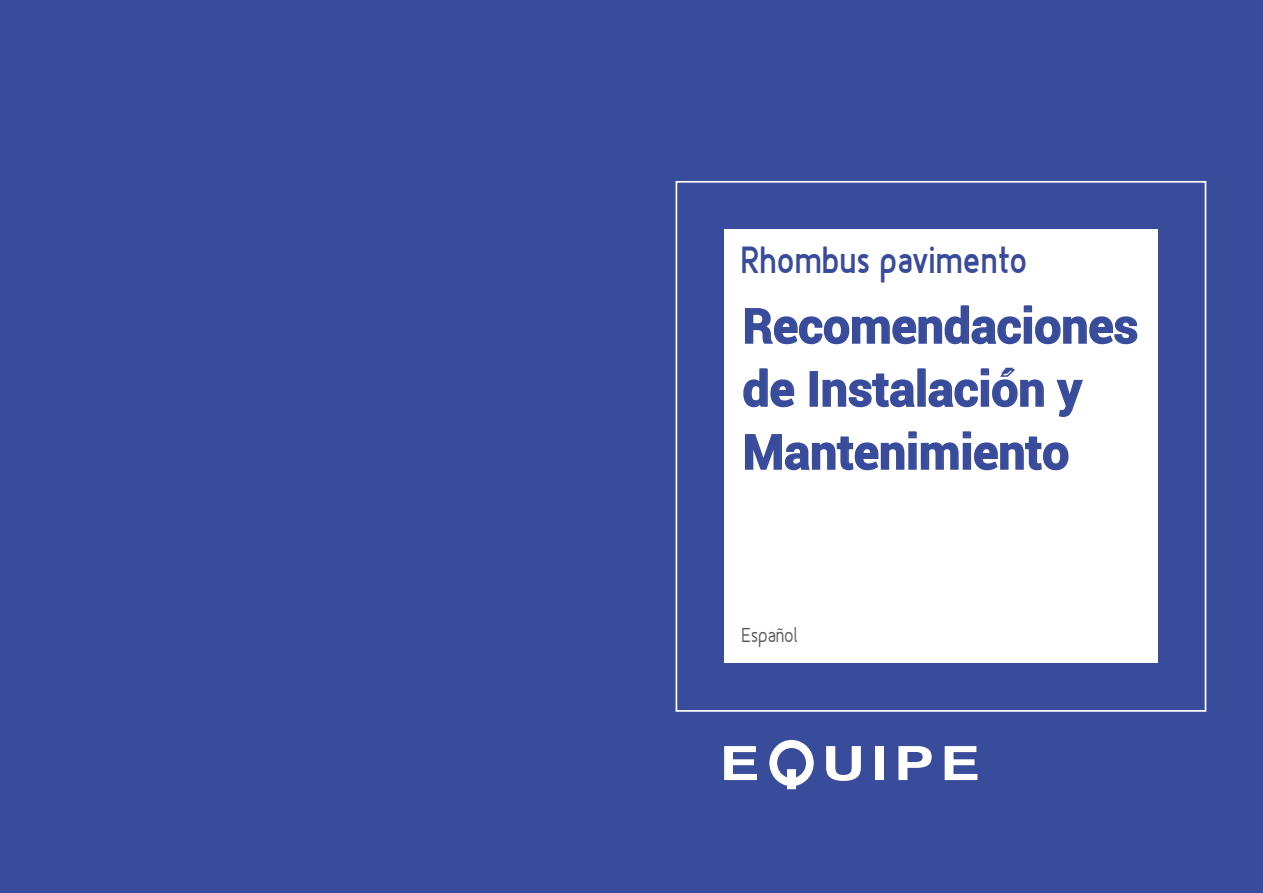
<style>
.page{position:relative;width:1263px;height:893px;background:#394b9b}
.page>*{position:absolute;margin:0;border:0;box-sizing:border-box;transform-origin:0 0}
.t1{font:700 48px/63px "Roboto";color:#394b9b}
.t2{font:36px "Fineness Pro Black Cond";color:#394b9b}
.t3{font:19.2px "Fineness Pro Regular Cond";color:#575756}
</style>
<div class="page">
<svg style="left:724px;top:746px;width:33px;height:34px"></svg>
<svg style="left:826px;top:746px;width:35px;height:35px"></svg>
<div style="left:875px;top:746px;width:9px;height:34px;background:#fff"></div>
<svg style="left:898px;top:746px;width:33px;height:34px"></svg>
<svg style="left:945px;top:746px;width:32px;height:34px"></svg>
<svg style="left:769px;top:740px;width:45px;height:49px"></svg>
<div style="left:675px;top:181px;width:531px;height:531px;border:2px solid #fff"></div>
<div style="left:724px;top:229px;width:434px;height:434px;background:#fff"></div>
<svg style="left:743px;top:305px;width:395px;height:166px"></svg>
<p class="t2" style="left:742px;top:237px;width:288px">Rhombus pavimento</p>
<p class="t1" style="left:742px;top:292px;width:397px">Recomendaciones de Instalación y<br>Mantenimiento</p>
<p class="t3" style="left:742px;top:623px;width:58px">Español</p>
</div>
